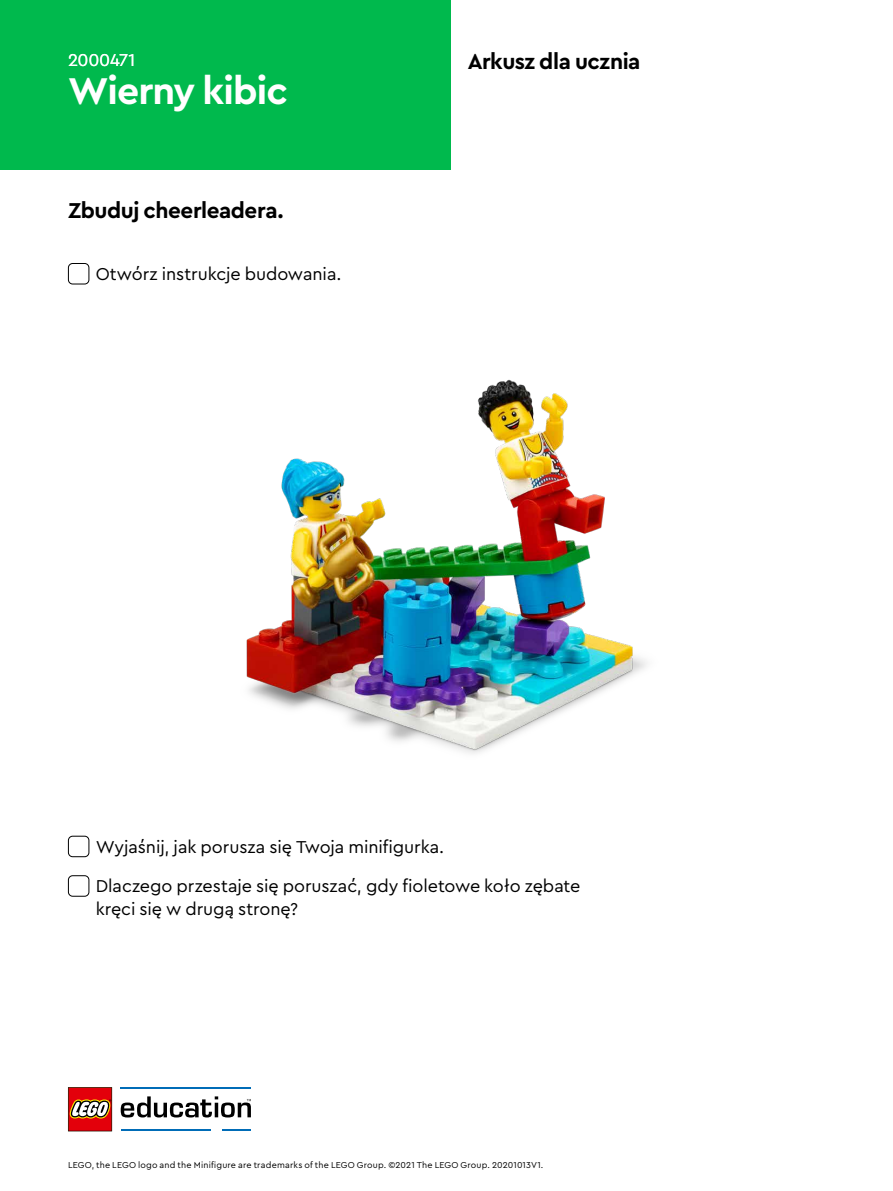
<style>
.page{position:relative;width:893px;height:1191px;background:#fff}
.page>*{position:absolute;margin:0;border:0;box-sizing:border-box;transform-origin:0 0}
.t1{font:700 39px "Cera Pro";letter-spacing:-.02em;color:#fff}
.t2{font:700 22.5px "Cera Pro";letter-spacing:-.02em;color:#000}
.t3{font:18px/39.5px "Cera Pro";letter-spacing:-.005em;color:#000}
.t4{font:18px "Cera Pro";letter-spacing:-.015em;color:#fff}
.t5{font:9px "Cera Pro";letter-spacing:.025em;color:#000}
</style>
<div class="page">
<img style="left:246px;top:379px;width:401px;height:375px">
<div style="left:0;top:0;width:451px;height:170px;background:#00b94d"></div>
<div style="left:68px;top:836px;width:21px;height:21px;border:1px solid #000;border-radius:4px"></div>
<div style="left:68px;top:875px;width:21px;height:21px;border:1px solid #000;border-radius:4px"></div>
<div style="left:68px;top:263px;width:21px;height:21px;border:1px solid #000;border-radius:4px"></div>
<hr style="left:121px;top:1087px;width:130px;height:2px;background:#006cb7">
<hr style="left:121px;top:1129px;width:90px;height:2px;background:#006cb7">
<hr style="left:223px;top:1129px;width:28px;height:2px;background:#006cb7">
<svg style="left:121px;top:1096px;width:130px;height:21px"></svg>
<svg style="left:68px;top:1087px;width:44px;height:44px;background:#c43c33"></svg>
<p class="t4" style="left:68px;top:48px;width:69px">2000471</p>
<p class="t2" style="left:468px;top:47px;width:174px">Arkusz dla ucznia</p>
<h1 class="t1" style="left:68px;top:65px;width:221px">Wierny kibic</h1>
<p class="t2" style="left:68px;top:196px;width:217px">Zbuduj cheerleadera.</p>
<p class="t3" style="left:96px;top:253px;width:247px">Otwórz instrukcje budowania.</p>
<p class="t3" style="left:96px;top:826px;width:486px">Wyjaśnij, jak porusza się Twoja minifigurka.<br>Dlaczego przestaje się poruszać, gdy fioletowe koło zębate</p>
<p class="t3" style="left:96px;top:888px;width:204px">kręci się w drugą stronę?</p>
<p class="t5" style="left:68px;top:1159px;width:477px">LEGO, the LEGO logo and the Minifigure are trademarks of the LEGO Group. ©2021 The LEGO Group. 20201013V1.</p>
</div>
